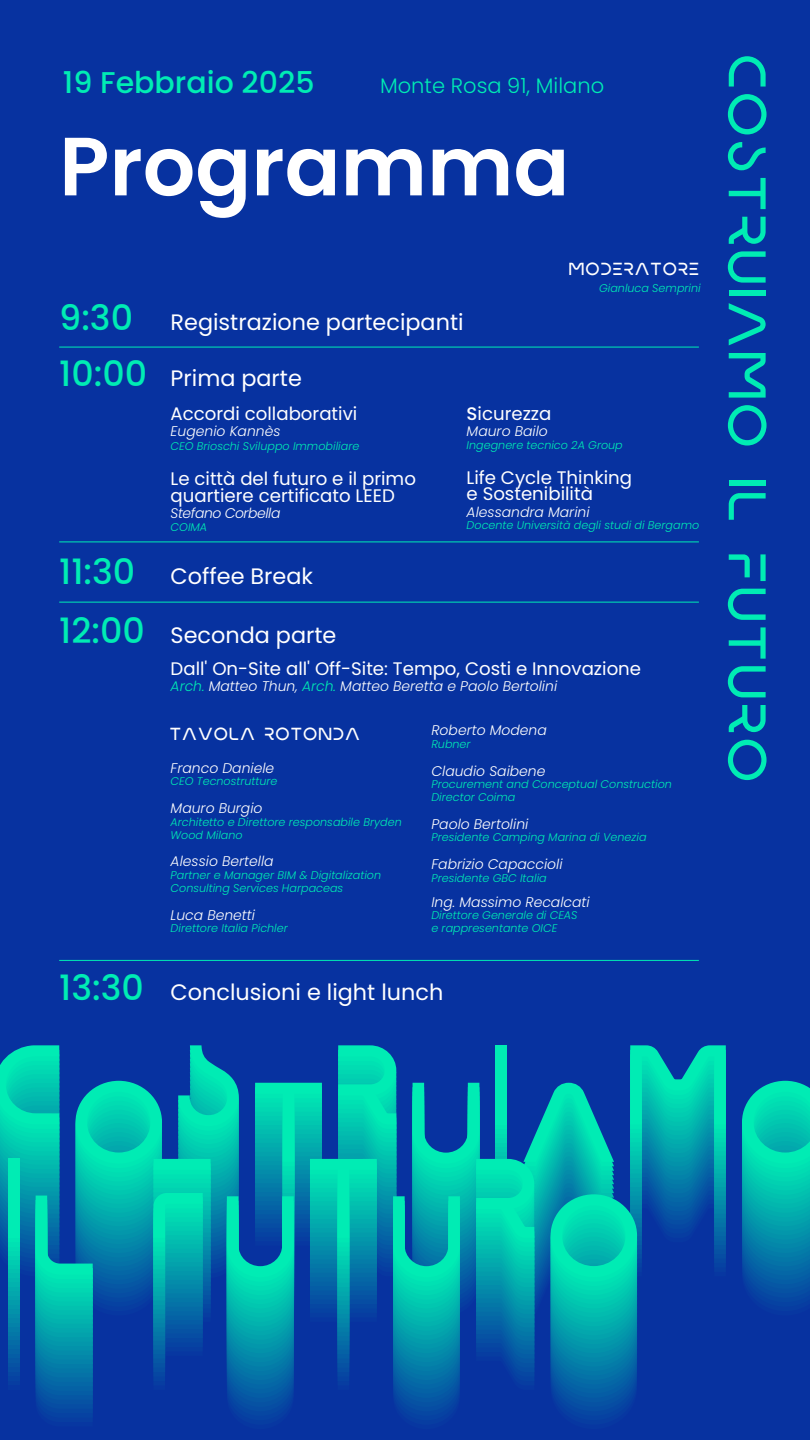
<style>
.page{position:relative;width:810px;height:1440px;background:#0732a0}
.page>*{position:absolute;margin:0;border:0;box-sizing:border-box;transform-origin:0 0}
.t1{font:600 82.5px "Poppins";color:#fff}
.t2{font:500 30px "Poppins";color:#00ecb4}
.t3{font:22.35px "Poppins";color:#fff}
.t4{font:300 21px "Poppins";color:#00ecb4}
.t5{font:20.92px "Preospec";color:#fff}
.t6{font:18.15px/16.5px "Poppins";color:#fff}
.t7{font:italic 300 13.95px "Poppins";color:#fff}
.t8{font:italic 300 13.95px "Poppins";letter-spacing:-.03em;color:#fff}
.t9{font:italic 300 11.18px/12.6px "Poppins";color:#00ecb4}
.s1{font-weight:500;font-size:34.88px;color:#00ecb4}
.s2{font-weight:500}
.s3{color:#00ecb4}
</style>
<div class="page">
<svg style="left:729px;top:56px;width:37px;height:31px"></svg>
<svg style="left:728px;top:94px;width:39px;height:40px"></svg>
<svg style="left:728px;top:142px;width:38px;height:28px"></svg>
<svg style="left:729px;top:178px;width:37px;height:31px"></svg>
<svg style="left:729px;top:217px;width:37px;height:27px"></svg>
<svg style="left:728px;top:251px;width:38px;height:32px"></svg>
<div style="left:729px;top:290px;width:37px;height:6px;background:#00ecb4"></div>
<svg style="left:729px;top:303px;width:37px;height:42px"></svg>
<svg style="left:729px;top:353px;width:37px;height:45px"></svg>
<svg style="left:728px;top:405px;width:39px;height:41px"></svg>
<div style="left:729px;top:480px;width:37px;height:6px;background:#00ecb4"></div>
<svg style="left:729px;top:493px;width:37px;height:27px"></svg>
<svg style="left:729px;top:554px;width:37px;height:27px"></svg>
<svg style="left:728px;top:589px;width:38px;height:31px"></svg>
<svg style="left:729px;top:627px;width:37px;height:32px"></svg>
<svg style="left:728px;top:666px;width:38px;height:31px"></svg>
<svg style="left:729px;top:705px;width:37px;height:27px"></svg>
<svg style="left:728px;top:740px;width:39px;height:40px"></svg>
<svg style="left:742px;top:1081px;width:68px;height:230px;background:#02a1ab"></svg>
<svg style="left:0;top:1045px;width:726px;height:379px"></svg>
<hr style="left:59px;top:347px;width:640px;height:1px;background:#00ecb4">
<hr style="left:59px;top:542px;width:640px;height:1px;background:#00ecb4">
<hr style="left:59px;top:960px;width:640px;height:1px;background:#00ecb4">
<hr style="left:59px;top:602px;width:640px;height:1px;background:#00ecb4">
<h2 class="t2" style="left:63px;top:65px;width:253px">19 Febbraio 2025</h2>
<h3 class="t4" style="left:380px;top:74px;width:226px">Monte Rosa 91, Milano</h3>
<h1 class="t1" style="left:59px;top:119px;width:512px">Programma</h1>
<h3 class="t5" style="left:570px;top:255px;width:133px">MODERATORE</h3>
<h3 class="t3" style="left:59px;top:310px;width:406px"><span class="s1">9:30</span> Registrazione partecipanti</h3>
<h3 class="t3" style="left:59px;top:365px;width:244px"><span class="s1">10:00</span> Prima parte</h3>
<p class="t9" style="left:599px;top:282px;width:103px">Gianluca Semprini</p>
<h3 class="t6" style="left:171px;top:405px;width:188px">Accordi collaborativi</h3>
<p class="t7" style="left:171px;top:423px;width:111px">Eugenio Kannès</p>
<p class="t9" style="left:171px;top:440px;width:190px">CEO Brioschi Sviluppo Immobiliare</p>
<h3 class="t6" style="left:171px;top:471px;width:247px">Le città del futuro e il primo quartiere certificato LEED</h3>
<p class="t8" style="left:171px;top:505px;width:111px">Stefano Corbella</p>
<p class="t9" style="left:171px;top:521px;width:38px">COIMA</p>
<h3 class="t3" style="left:59px;top:563px;width:255px"><span class="s1">11:30</span> Coffee Break</h3>
<h3 class="t3" style="left:59px;top:623px;width:279px"><span class="s1">12:00</span> Seconda parte</h3>
<h3 class="t6" style="left:467px;top:405px;width:86px"><span class="s2">S</span>icurezza</h3>
<p class="t7" style="left:467px;top:423px;width:83px">Mauro Bailo</p>
<p class="t9" style="left:467px;top:439px;width:158px">Ingegnere tecnico 2A Group</p>
<h3 class="t6" style="left:467px;top:469px;width:167px">Life Cycle Thinking e Sostenibilità</h3>
<p class="t7" style="left:467px;top:504px;width:125px">Alessandra Marini</p>
<p class="t9" style="left:467px;top:519px;width:234px">Docente Università degli studi di Bergamo</p>
<h3 class="t6" style="left:171px;top:661px;width:472px">Dall' On-Site all' Off-Site: Tempo, Costi e Innovazione</h3>
<p class="t7" style="left:171px;top:678px;width:388px"><span class="s3">Arch.</span> Matteo Thun, <span class="s3">Arch.</span> Matteo Beretta e Paolo Bertolini</p>
<h3 class="t5" style="left:171px;top:719px;width:192px">TAVOLA ROTONDA</h3>
<p class="t7" style="left:171px;top:760px;width:105px">Franco Daniele</p>
<p class="t9" style="left:171px;top:775px;width:108px">CEO Tecnostrutture</p>
<p class="t7" style="left:171px;top:800px;width:93px">Mauro Burgio</p>
<p class="t9" style="left:171px;top:816px;width:233px">Architetto e Direttore responsabile Bryden<br>Wood Milano</p>
<p class="t7" style="left:171px;top:853px;width:105px">Alessio Bertella</p>
<p class="t9" style="left:171px;top:869px;width:212px">Partner e Manager BIM &amp; Digitalization<br>Consulting Services Harpaceas</p>
<p class="t7" style="left:171px;top:907px;width:86px">Luca Benetti</p>
<p class="t9" style="left:171px;top:922px;width:119px">Direttore Italia Pichler</p>
<p class="t7" style="left:431px;top:722px;width:117px">Roberto Modena</p>
<p class="t9" style="left:431px;top:738px;width:41px">Rubner</p>
<p class="t7" style="left:431px;top:763px;width:116px">Claudio Saibene</p>
<p class="t9" style="left:431px;top:778px;width:242px">Procurement and Conceptual Construction<br>Director Coima</p>
<p class="t7" style="left:431px;top:816px;width:99px">Paolo Bertolini</p>
<p class="t9" style="left:431px;top:831px;width:217px">Presidente Camping Marina di Venezia</p>
<p class="t7" style="left:431px;top:856px;width:133px">Fabrizio Capaccioli</p>
<p class="t9" style="left:431px;top:872px;width:117px">Presidente GBC Italia</p>
<p class="t7" style="left:431px;top:894px;width:160px">Ing. Massimo Recalcati</p>
<p class="t9" style="left:431px;top:909px;width:148px">Direttore Generale di CEAS e rappresentante OICE</p>
<h3 class="t3" style="left:59px;top:979px;width:386px"><span class="s1">13:30</span> Conclusioni e light lunch</h3>
</div>
